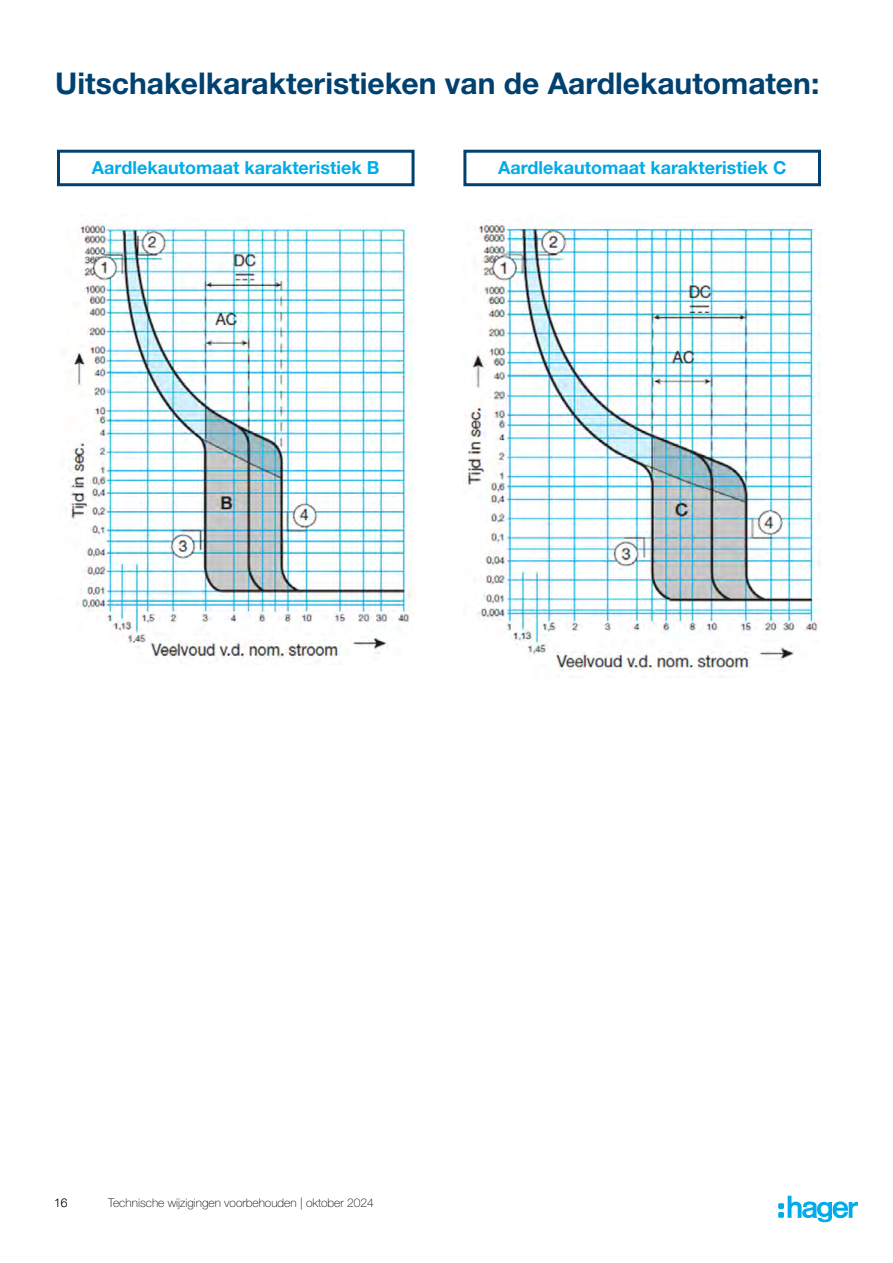
<style>
.page{position:relative;width:893px;height:1263px;background:#fff}
.page>*{position:absolute;margin:0;border:0;box-sizing:border-box;transform-origin:0 0}
.t1{font:700 30px "Helvetica Neue LTW1 G";color:#004170}
.t2{font:700 18px "Helvetica Neue LTW1 G";color:#00ace9}
.t3{font:100 12px "Helvetica Neue LTW1 G";color:#000}
</style>
<div class="page">
<svg style="left:778px;top:1196px;width:80px;height:27px"></svg>
<div style="left:57px;top:150px;width:358px;height:36px;border:3px solid #004170"></div>
<div style="left:463px;top:150px;width:358px;height:36px;border:3px solid #004170"></div>
<img style="left:68px;top:223px;width:347px;height:442px">
<img style="left:463px;top:224px;width:358px;height:454px">
<h1 class="t1" style="left:55px;top:65px;width:765px">Uitschakelkarakteristieken van de Aardlekautomaten:</h1>
<p class="t2" style="left:92px;top:157px;width:289px">Aardlekautomaat karakteristiek B</p>
<p class="t2" style="left:498px;top:157px;width:290px">Aardlekautomaat karakteristiek C</p>
<p class="t3" style="left:54px;top:1195px;width:15px">16</p>
<p class="t3" style="left:108px;top:1195px;width:267px">Technische wijzigingen voorbehouden | oktober 2024</p>
</div>
